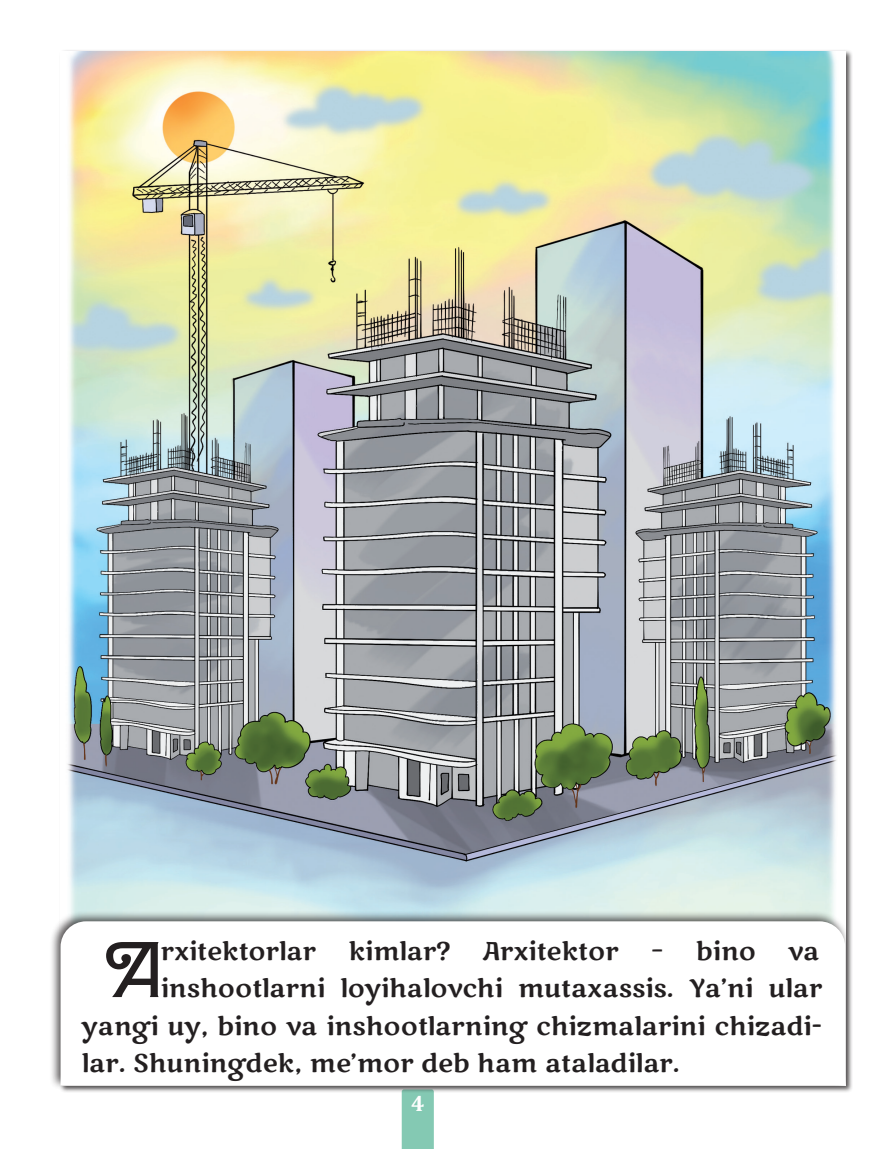
<style>
.page{position:relative;width:893px;height:1149px;background:#fff}
.page>*{position:absolute;margin:0;border:0;box-sizing:border-box;transform-origin:0 0}
.t1{font:81px "Bartex";color:#231f20}
.t2{font:25.5px "Marko One";color:#231f20}
.t3{font:700 22.5px "Cambria";color:#fff}
</style>
<div class="page">
<div style="left:402px;top:1092px;width:32px;height:56px;background:#84c9b3"></div>
<img style="left:67px;top:51px;width:770px;height:858px">
<div style="left:49px;top:909px;width:801px;height:181px;background:#231f20;opacity:.75"></div>
<svg style="left:61px;top:921px;width:784px;height:163px"></svg>
<p class="t1" style="left:106px;top:930px;width:56px">A</p>
<p class="t2" style="left:161px;top:934px;width:157px">rxitektorlar</p>
<p class="t2" style="left:348px;top:934px;width:103px">kimlar?</p>
<p class="t2" style="left:482px;top:934px;width:138px">Arxitektor</p>
<p class="t2" style="left:651px;top:934px;width:107px">– bino</p>
<p class="t2" style="left:788px;top:934px;width:32px">va</p>
<p class="t2" style="left:161px;top:971px;width:663px">inshootlarni loyihalovchi mutaxassis. Ya’ni ular</p>
<p class="t2" style="left:82px;top:1009px;width:742px">yangi uy, bino va inshootlarning chizmalarini chizadi-</p>
<p class="t2" style="left:82px;top:1046px;width:599px">lar. Shuningdek, me’mor deb ham ataladilar.</p>
<p class="t3" style="left:411px;top:1087px;width:15px">4</p>
</div>
